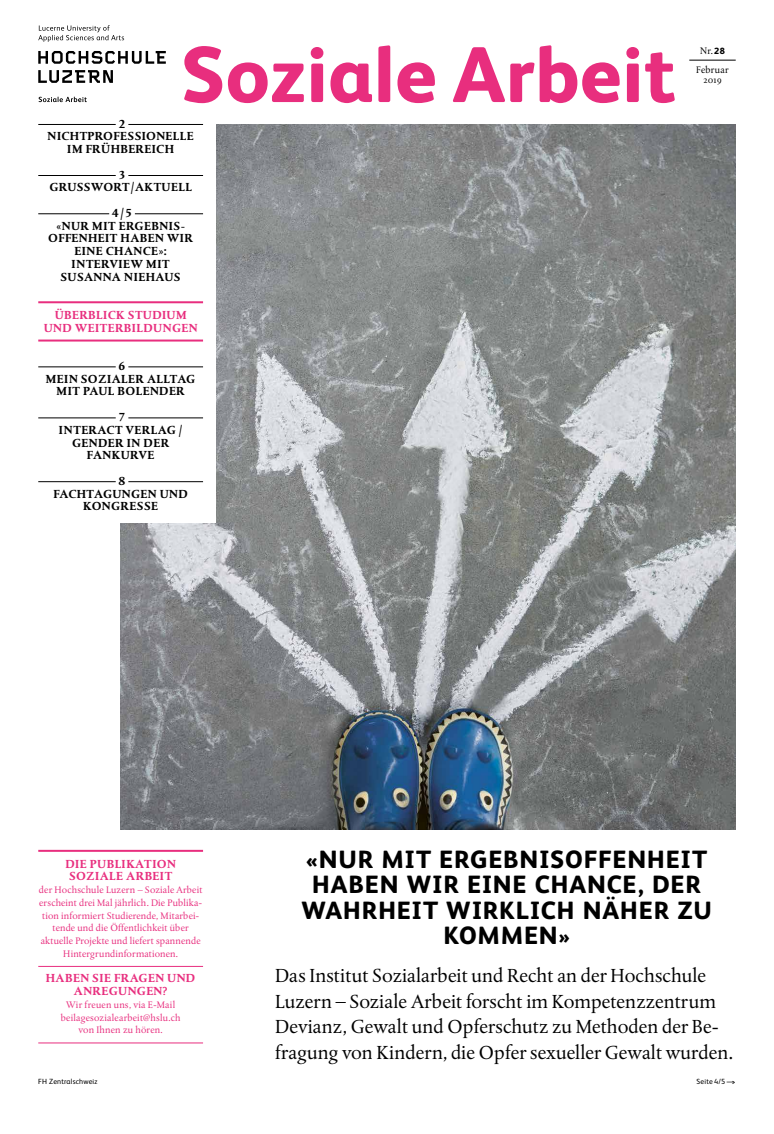
<style>
.page{position:relative;width:774px;height:1134px;background:#fff}
.page>*{position:absolute;margin:0;border:0;box-sizing:border-box;transform-origin:0 0}
.t1{font:800 79px "FS Albert";color:#e82e7e}
.t2{font:800 25px/25.5px "FS Albert";letter-spacing:.035em;color:#000;text-align:center}
.t3{font:20px/25.5px "Albertina MT Std";color:#000}
.t4{font:700 12px/12.8px "Albertina MT Std";letter-spacing:.03em;color:#000;text-align:center}
.t5{font:700 12px/12.8px "Albertina MT Std";letter-spacing:.03em;color:#e82e7e;text-align:center}
.t6{font:10px/12.8px "Albertina MT Std";letter-spacing:.01em;color:#e82e7e;text-align:center}
.t7{font:10px/19.1px "Albertina MT Std";letter-spacing:.015em;color:#000;text-align:center}
.t8{font:7.5px "FS Albert";letter-spacing:.025em;color:#000}
.s1{font-family:"FS Albert";font-weight:800;font-size:9px}
.s2{font-size:24px}
</style>
<div class="page">
<img style="left:121px;top:124px;width:615px;height:705px">
<div style="left:97px;top:115px;width:119px;height:408px;background:#fff"></div>
<hr style="left:689px;top:60px;width:47px;height:1px;background:#000">
<hr style="left:38px;top:850px;width:165px;height:2px;background:#e82e7e">
<hr style="left:38px;top:966px;width:165px;height:1px;background:#e82e7e">
<hr style="left:38px;top:1043px;width:165px;height:1px;background:#e82e7e">
<hr style="left:38px;top:124px;width:78px;height:1px;background:#000">
<hr style="left:128px;top:124px;width:75px;height:1px;background:#000">
<hr style="left:38px;top:175px;width:78px;height:1px;background:#000">
<hr style="left:128px;top:175px;width:75px;height:1px;background:#000">
<hr style="left:38px;top:214px;width:71px;height:1px;background:#000">
<hr style="left:135px;top:214px;width:68px;height:1px;background:#000">
<hr style="left:38px;top:301px;width:165px;height:2px;background:#e82e7e">
<hr style="left:38px;top:340px;width:165px;height:2px;background:#e82e7e">
<hr style="left:38px;top:367px;width:78px;height:1px;background:#000">
<hr style="left:128px;top:367px;width:75px;height:1px;background:#000">
<hr style="left:38px;top:418px;width:78px;height:1px;background:#000">
<hr style="left:128px;top:418px;width:75px;height:1px;background:#000">
<hr style="left:38px;top:481px;width:78px;height:1px;background:#000">
<hr style="left:128px;top:481px;width:75px;height:1px;background:#000">
<svg style="left:38px;top:70px;width:75px;height:13px"></svg>
<svg style="left:38px;top:51px;width:128px;height:13px"></svg>
<svg style="left:38px;top:25px;width:86px;height:17px"></svg>
<svg style="left:39px;top:97px;width:48px;height:5px"></svg>
<h1 class="t1" style="left:181px;top:18px;width:497px">Soziale Arbeit</h1>
<p class="t4" style="left:48px;top:117px;width:148px">2<br>NICHTPROFESSIONELLE<br>IM FRÜHBEREICH</p>
<p class="t4" style="left:49px;top:168px;width:144px">3<br>GRUSSWORT/AKTUELL</p>
<p class="t4" style="left:48px;top:206px;width:146px">4/5<br>«NUR MIT ERGEBNIS-<br>OFFENHEIT HABEN WIR<br>EINE CHANCE»:<br>INTERVIEW MIT<br>SUSANNA NIEHAUS</p>
<p class="t5" style="left:44px;top:308px;width:155px">ÜBERBLICK STUDIUM<br>UND WEITERBILDUNGEN</p>
<p class="t4" style="left:46px;top:360px;width:151px">6<br>MEIN SOZIALER ALLTAG<br>MIT PAUL BOLENDER</p>
<p class="t4" style="left:59px;top:411px;width:125px">7<br>INTERACT VERLAG /<br>GENDER IN DER<br>FANKURVE</p>
<p class="t4" style="left:53px;top:474px;width:136px">8<br>FACHTAGUNGEN UND<br>KONGRESSE</p>
<p class="t7" style="left:696px;top:41px;width:34px">Nr. <span class="s1">28<br></span>Februar</p>
<p class="t7" style="left:703px;top:70px;width:20px">2019</p>
<p class="t5" style="left:65px;top:857px;width:112px">DIE PUBLIKATION<br>SOZIALE ARBEIT</p>
<p class="t6" style="left:39px;top:883px;width:165px">der Hochschule Luzern – Soziale Arbeit erscheint drei Mal jährlich. Die Publika&shy;tion informiert Studierende, Mitarbei&shy;tende und die Öffentlichkeit über aktuelle Projekte und liefert spannende Hintergrundinformationen.</p>
<p class="t5" style="left:46px;top:972px;width:151px">HABEN SIE FRAGEN UND<br>ANREGUNGEN?</p>
<p class="t6" style="left:61px;top:998px;width:121px">Wir freuen uns, via E-Mail beilagesozialearbeit@hslu.ch von Ihnen zu hören.</p>
<h2 class="t2" style="left:301px;top:845px;width:412px">«NUR MIT ERGEBNISOFFENHEIT<br>HABEN WIR EINE CHANCE, DER<br>WAHRHEIT WIRKLICH NÄHER ZU<br>KOMMEN<span class="s2">»</span></h2>
<h3 class="t3" style="left:275px;top:963px;width:459px">Das Institut Sozialarbeit und Recht an der Hochschule Luzern – Soziale Arbeit forscht im Kompetenzzentrum Devianz, Gewalt und Opferschutz zu Methoden der Be&shy;fragung von Kindern, die Opfer sexueller Gewalt wurden.</h3>
<p class="t8" style="left:38px;top:1077px;width:61px">FH Zentralschweiz</p>
<p class="t8" style="left:696px;top:1077px;width:41px">Seite 4/5 —&gt;</p>
</div>
